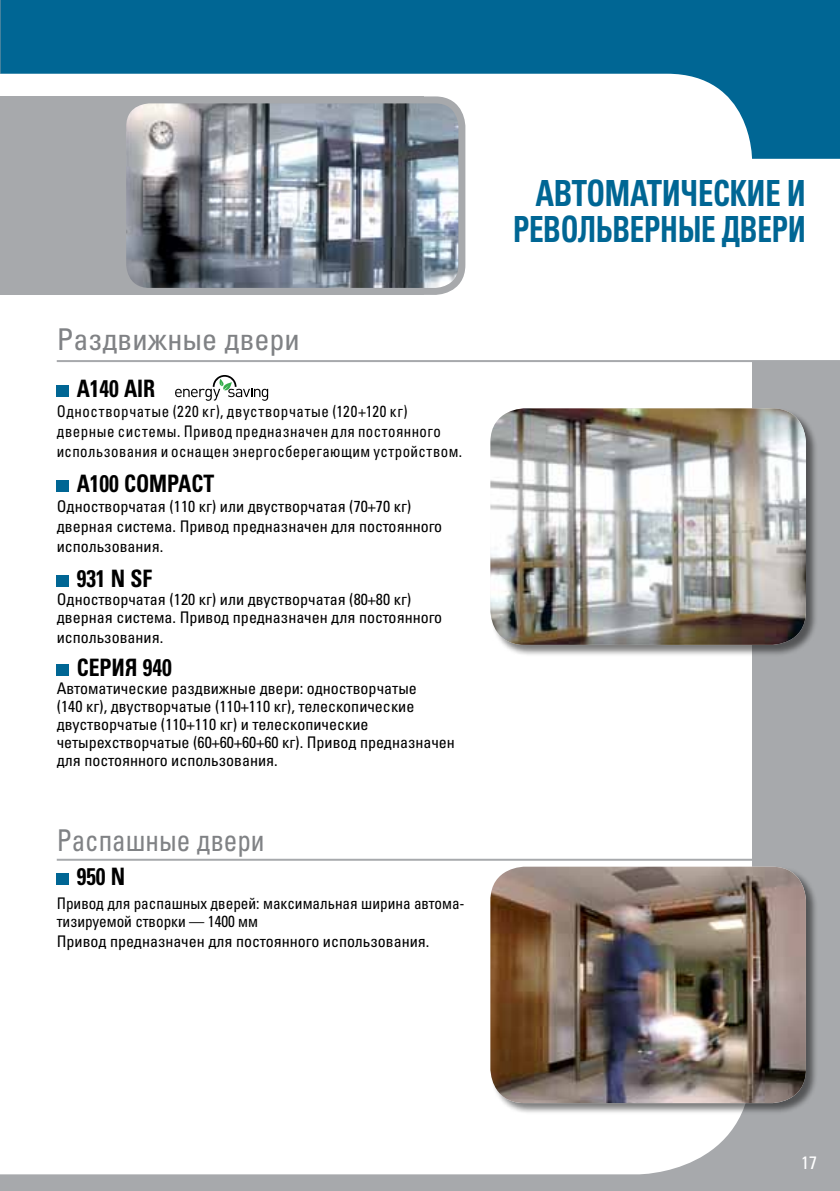
<style>
.page{position:relative;width:840px;height:1191px;background:#fff}
.page>*{position:absolute;margin:0;border:0;box-sizing:border-box;transform-origin:0 0}
.t1{font:36px/36px "Univers LTCYR 67 Bold Cond";letter-spacing:-.01em;color:#006694;text-align:right;scale:.85 1}
.t2{font:condensed 30px "Univers LTCYR 57";color:#808285}
.t3{font:condensed 30px "Univers LTCYR 57";color:#808285;scale:.9 1}
.t4{font:24px "Univers LTCYR 67 Bold Cond";color:#000;scale:.9 1}
.t5{font:condensed 18px "Univers LTCYR 57";color:#fff}
.t6{font:condensed 16px/18px "Univers LTCYR 57";color:#000}
.t7{font:condensed 16px/20px "Univers LTCYR 57";letter-spacing:.03em;color:#000;scale:.93 1}
.t8{font:condensed 16px/18px "Univers LTCYR 57";color:#000;scale:.95 1}
</style>
<div class="page">
<svg style="left:0;top:1115px;width:751px;height:76px"></svg>
<div style="left:751px;top:361px;width:88px;height:830px;background:#a7a9ac"></div>
<hr style="left:57px;top:360px;width:782px;height:2px;background:#a7a9ac">
<div style="left:57px;top:575px;width:12px;height:11px;background:#006694"></div>
<div style="left:57px;top:873px;width:12px;height:12px;background:#006694"></div>
<div style="left:57px;top:664px;width:12px;height:12px;background:#006694"></div>
<div style="left:57px;top:480px;width:12px;height:11px;background:#006694"></div>
<div style="left:57px;top:386px;width:12px;height:11px;background:#006694"></div>
<div style="left:0;top:96px;width:423px;height:199px;background:#a7a9ac"></div>
<img style="left:127px;top:159px;width:330px;height:128px">
<div style="left:119px;top:96px;width:346px;height:199px;border:7px solid #a7a9ac;border-radius:27px"></div>
<div style="left:490px;top:866px;width:327px;height:249px;background:#000;opacity:.5"></div>
<img style="left:490px;top:866px;width:315px;height:237px">
<div style="left:490px;top:408px;width:327px;height:249px;background:#000;opacity:.5"></div>
<img style="left:490px;top:408px;width:315px;height:237px">
<svg style="left:175px;top:375px;width:93px;height:26px"></svg>
<hr style="left:57px;top:858px;width:782px;height:2px;background:#a7a9ac">
<svg style="left:0;top:0;width:839px;height:159px;fill:#006694"></svg>
<h2 class="t2" style="left:57px;top:320px;width:244px">Раздвижные двери</h2>
<h3 class="t4" style="left:77px;top:374px;width:89px">A140 AIR</h3>
<p class="t7" style="left:57px;top:401px;width:437px">Одностворчатые (220 кг), двустворчатые (120+120 кг) дверные системы. Привод предназначен для постоянного использования и оснащен энергосберегающим устройством.</p>
<h3 class="t4" style="left:77px;top:468px;width:154px">A100 COMPACT</h3>
<p class="t6" style="left:57px;top:495px;width:387px;line-height:20px">Одностворчатая (110 кг) или двустворчатая (70+70 кг) дверная система. Привод предназначен для постоянного использования.</p>
<h3 class="t4" style="left:77px;top:563px;width:85px">931 N SF</h3>
<p class="t6" style="left:57px;top:589px;width:387px">Одностворчатая (120 кг) или двустворчатая (80+80 кг) дверная система. Привод предназначен для постоянного</p>
<p class="t6" style="left:57px;top:627px;width:108px">использования.</p>
<h3 class="t4" style="left:77px;top:652px;width:107px">СЕРИЯ 940</h3>
<p class="t6" style="left:57px;top:679px;width:399px">Автоматические раздвижные двери: одностворчатые<br>(140 кг), двустворчатые (110+110 кг), телескопические двустворчатые (110+110 кг) и телескопические четырехстворчатые (60+60+60+60 кг). Привод предназначен для постоянного использования.</p>
<h2 class="t3" style="left:57px;top:821px;width:232px">Распашные двери</h2>
<h3 class="t4" style="left:77px;top:861px;width:55px">950 N</h3>
<p class="t8" style="left:57px;top:893px;width:430px">Привод для распашных дверей: максимальная ширина автома&shy;тизируемой створки — 1400 мм</p>
<p class="t6" style="left:57px;top:931px;width:374px">Привод предназначен для постоянного использования.</p>
<h1 class="t1" style="left:513px;top:175px;width:346px">АВТОМАТИЧЕСКИЕ И<br>РЕВОЛЬВЕРНЫЕ ДВЕРИ</h1>
<p class="t5" style="left:800px;top:1151px;width:17px">17</p>
</div>
